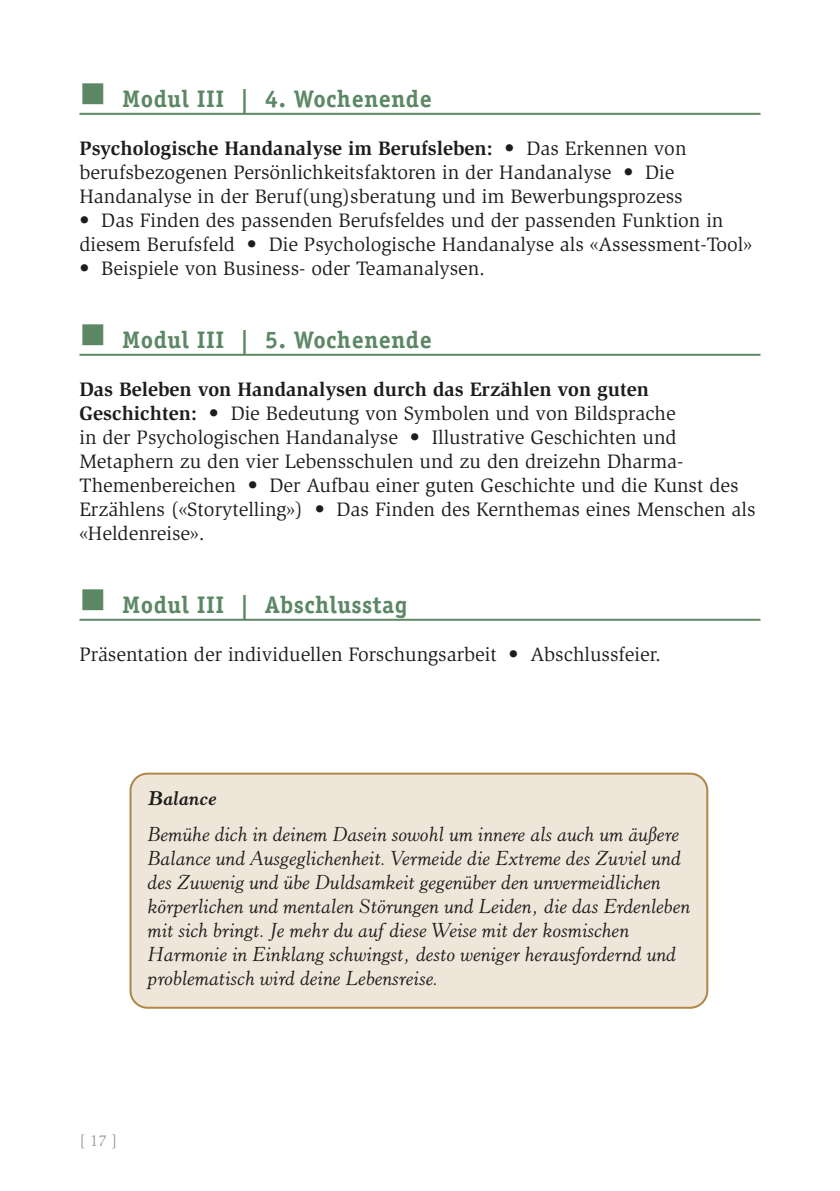
<style>
.page{position:relative;width:840px;height:1191px;background:#fff}
.page>*{position:absolute;margin:0;border:0;box-sizing:border-box;transform-origin:0 0}
.Wochenenden{font:700 24px "Officina Serif Std";letter-spacing:.02em;color:#5c8764}
.Text{font:20px/24px "Slimbach Std";color:#1d1d1b}
.Gedicht{font:italic 20px/24px "Horley Old Style MT Std";color:#1d1d1b}
.Gedicht-2{font:italic 700 20px "Horley Old Style MT Std";color:#1d1d1b}
.t1{font:16px "Slimbach Std";color:#9d9d9d}
.s1{color:#fff}
.s2{font-weight:700}
</style>
<div class="page">
<hr style="left:79px;top:113px;width:681px;height:2px;background:#5c8764">
<hr style="left:79px;top:354px;width:681px;height:2px;background:#5c8764">
<hr style="left:79px;top:619px;width:681px;height:2px;background:#5c8764">
<div style="left:130px;top:773px;width:576px;height:234px;background:#efe6da;border-radius:17px"></div>
<div style="left:129px;top:772px;width:578px;height:236px;border:2px solid #b08645;border-radius:17px"></div>
<p class="Wochenenden" style="left:79px;top:84px;width:353px"><span class="s1">■</span> Modul III | 4. Wochenende</p>
<p class="Text" style="left:79px;top:137px;width:608px"><span class="s2">Psychologische Handanalyse im Berufsleben:</span> • Das Erkennen von berufsbezogenen Persönlichkeitsfaktoren in der Handanalyse • Die<br>Handanalyse in der Beruf(ung)sberatung und im Bewerbungsprozess</p>
<p class="Text" style="left:79px;top:209px;width:673px">• Das Finden des passenden Berufsfeldes und der passenden Funktion in diesem Berufsfeld • Die Psychologische Handanalyse als «Assessment-Tool»</p>
<p class="Text" style="left:79px;top:257px;width:407px">• Beispiele von Business- oder Teamanalysen.</p>
<p class="Wochenenden" style="left:79px;top:325px;width:353px"><span class="s1">■</span> Modul III | 5. Wochenende</p>
<p class="Text" style="left:79px;top:377px;width:677px"><span class="s2">Das Beleben von Handanalysen durch das Erzählen von guten Geschichten:</span> • Die Bedeutung von Symbolen und von Bildsprache<br>in der Psychologischen Handanalyse • Illustrative Geschichten und Metaphern zu den vier Lebensschulen und zu den dreizehn Dharma-Themenbereichen • Der Aufbau einer guten Geschichte und die Kunst des Erzählens («Storytelling») • Das Finden des Kernthemas eines Menschen als «Heldenreise».</p>
<p class="Wochenenden" style="left:79px;top:590px;width:329px"><span class="s1">■</span> Modul III | Abschlusstag</p>
<p class="Text" style="left:79px;top:642px;width:583px">Präsentation der individuellen Forschungsarbeit • Abschlussfeier.</p>
<p class="Gedicht-2" style="left:147px;top:786px;width:70px">Balance</p>
<p class="Gedicht" style="left:147px;top:822px;width:544px">Bemühe dich in deinem Dasein sowohl um innere als auch um äußere Balance und Ausgeglichenheit. Vermeide die Extreme des Zuviel und des Zuwenig und übe Duldsamkeit gegenüber den unvermeidlichen körperlichen und mentalen Störungen und Leiden, die das Erdenleben mit sich bringt. Je mehr du auf diese Weise mit der kosmischen Harmonie in Einklang schwingst, desto weniger herausfordernd und problematisch wird deine Lebensreise.</p>
<p class="t1" style="left:79px;top:1131px;width:39px">[ 17 ]</p>
</div>
